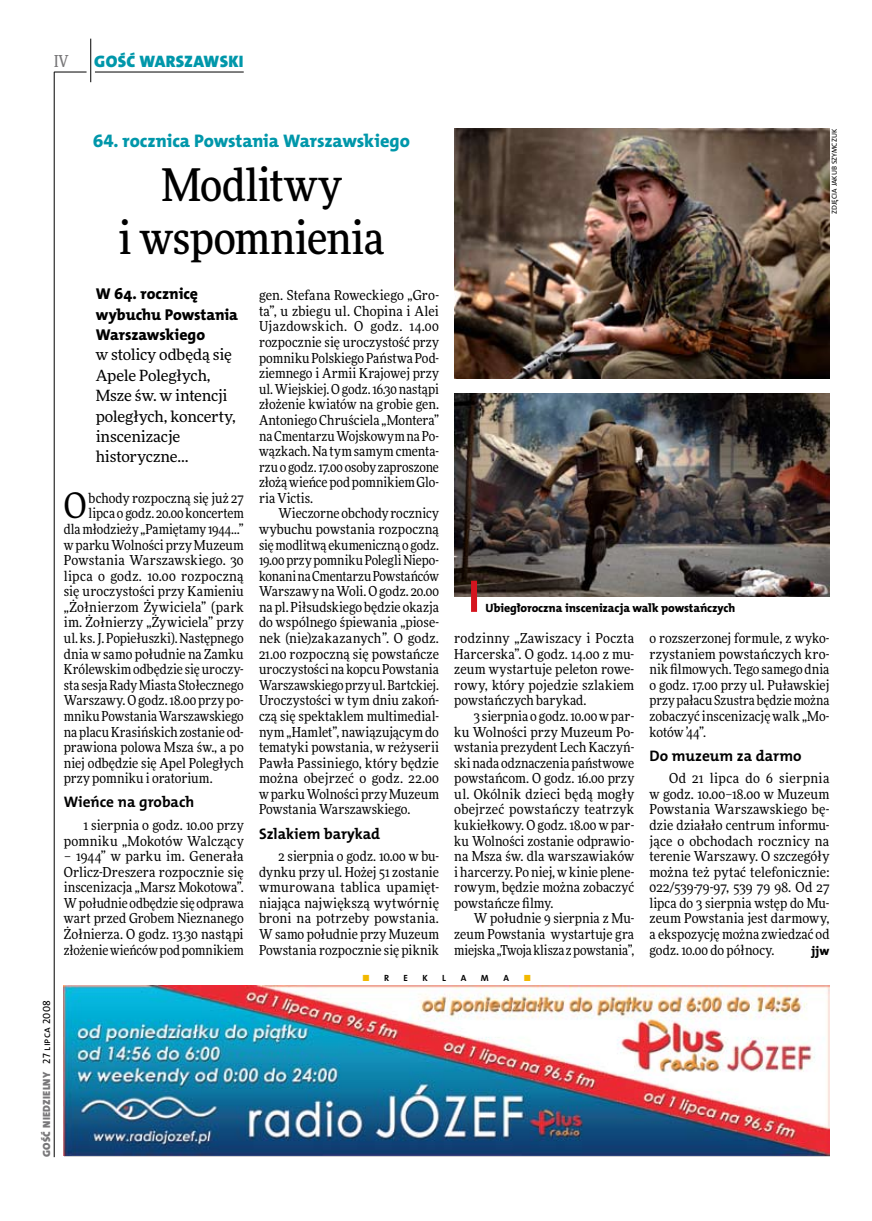
<style>
.page{position:relative;width:872px;height:1221px;background:#fff}
.page>*{position:absolute;margin:0;border:0;box-sizing:border-box;transform-origin:0 0}
.t1{font:500 45px/52.5px "Freeday Narrow";letter-spacing:-.005em;color:#000;text-align:center}
.t2{font:35.25px "Freeday Narrow News";color:#000}
.t3{font:18.3px "The Mix HP8 Ex Bld";letter-spacing:.01em;color:#0097aa}
.t4{font:16.65px "The Mix HP9 Blk";letter-spacing:.02em;color:#0097aa}
.t5{font:500 16.5px "Freeday Narrow";color:#787779;scale:.9 1}
.t6{font:15.75px/20.4px "The Mix HP8 Ex Bld";color:#000}
.t7{font:15.45px/20.4px "Freeday News";letter-spacing:-.005em;color:#000}
.t8{font:15.3px "The Mix HP7 Bld";color:#000}
.t9{font:13.8px/15.6px "Freeday Narrow News";letter-spacing:.005em;color:#000;text-align:justify}
.t10{font:13.8px "Freeday Narrow News";letter-spacing:.03em;color:#000}
.t11{font:12.45px "The Mix HP8 Ex Bld";color:#000}
.t12{font:12px "The Mix HP8 Ex Bld";letter-spacing:.005em;color:#000}
.t13{font:10.5px "The Mix HP9 Blk";letter-spacing:.025em;color:#787779}
.t14{font:9px "The Mix HP7 Bld";color:#000}
.t15{font:9px "The Mix HP7 Bld";color:#f2b900}
.t16{font:7.2px "The Mix HP5 Plain";letter-spacing:.01em;color:#000}
.s1{font-family:"The Mix HP5 Plain";color:#000}
.s2{color:#000}
</style>
<div class="page">
<hr style="left:54px;top:72px;width:1px;height:1085px;background:#000">
<hr style="left:90px;top:39px;width:1px;height:43px;background:#000">
<hr style="left:54px;top:72px;width:33px;height:1px;background:#000">
<hr style="left:95px;top:72px;width:149px;height:1px;background:#000">
<img style="left:64px;top:985px;width:765px;height:170px">
<img style="left:454px;top:394px;width:375px;height:202px">
<img style="left:454px;top:129px;width:375px;height:249px">
<div style="left:471px;top:580px;width:6px;height:32px;background:#d4151f"></div>
<p class="t5" style="left:54px;top:50px;width:17px">IV</p>
<p class="t4" style="left:94px;top:50px;width:151px">GOŚĆ WARSZAWSKI</p>
<h3 class="t3" style="left:93px;top:129px;width:319px">64. rocznica Powstania Warszawskiego</h3>
<h1 class="t1" style="left:118px;top:158px;width:267px">Modlitwy<br>i wspomnienia</h1>
<p class="t6" style="left:96px;top:284px;width:144px">W 64. rocznicę wybuchu Powstania<br>Warszawskiego</p>
<p class="t7" style="left:96px;top:344px;width:142px">w stolicy odbędą się<br>Apele Poległych,<br>Msze św. w intencji poległych, koncerty, inscenizacje historyczne…</p>
<h2 class="t2" style="left:64px;top:484px;width:24px">O</h2>
<p class="t9" style="left:89px;top:490px;width:157px">bchody rozpoczną się już 27</p>
<p class="t9" style="left:89px;top:505px;width:157px">lipca o godz. 20.00 koncertem</p>
<p class="t9" style="left:64px;top:521px;width:181px">dla młodzieży „Pamiętamy 1944…”</p>
<p class="t9" style="left:64px;top:536px;width:181px">w parku Wolności przy Muzeum</p>
<p class="t9" style="left:64px;top:552px;width:181px">Powstania Warszawskiego. 30</p>
<p class="t10" style="left:64px;top:567px;width:181px">lipca o godz. 10.00 rozpoczną</p>
<p class="t9" style="left:64px;top:583px;width:181px">się uroczystości przy Kamieniu</p>
<p class="t9" style="left:64px;top:599px;width:181px">„Żołnierzom Żywiciela” (park</p>
<p class="t9" style="left:64px;top:614px;width:181px">im. Żołnierzy „Żywiciela” przy</p>
<p class="t9" style="left:64px;top:630px;width:181px">ul. ks. J. Popiełuszki). Następnego</p>
<p class="t9" style="left:64px;top:645px;width:181px">dnia w samo południe na Zamku</p>
<p class="t9" style="left:64px;top:661px;width:181px">Królewskim odbędzie się uroczy-</p>
<p class="t9" style="left:64px;top:677px;width:181px">sta sesja Rady Miasta Stołecznego</p>
<p class="t9" style="left:64px;top:692px;width:181px">Warszawy. Ogodz. 18.00 przy po-</p>
<p class="t9" style="left:64px;top:708px;width:181px">mniku Powstania Warszawskiego</p>
<p class="t9" style="left:64px;top:723px;width:181px">na placu Krasińskich zostanie od-</p>
<p class="t9" style="left:64px;top:739px;width:181px">prawiona polowa Msza św., a po</p>
<p class="t9" style="left:64px;top:754px;width:181px">niej odbędzie się Apel Poległych</p>
<p class="t9" style="left:64px;top:770px;width:150px">przy pomniku i oratorium.</p>
<p class="t8" style="left:64px;top:792px;width:132px">Wieńce na grobach</p>
<p class="t9" style="left:64px;top:817px;width:181px;text-align:right">1 sierpnia o godz. 10.00 przy pomniku „Mokotów Walczący</p>
<p class="t9" style="left:64px;top:848px;width:181px">– 1944” w parku im. Generała Orlicz-Dreszera rozpocznie się inscenizacja „Marsz Mokotowa”.<br>Wpołudnie odbędzie się odprawa wart przed Grobem Nieznanego Żołnierza. O godz. 13.30 nastąpi złożenie wieńców pod pomnikiem</p>
<p class="t9" style="left:259px;top:287px;width:181px">gen. Stefana Roweckiego „Gro&shy;ta”, u zbiegu ul. Chopina i Alei Ujazdowskich. O godz. 14.00 rozpocznie się uroczystość przy pomniku Polskiego Państwa Pod&shy;ziemnego i Armii Krajowej przy ul. Wiejskiej. Ogodz. 16.30 nastąpi złożenie kwiatów na grobie gen.<br>Antoniego Chruściela „Montera” na Cmentarzu Wojskowym na Po&shy;wązkach. Na tym samym cmenta&shy;rzu o godz. 17.00 osoby zaproszone złożą wieńce pod pomnikiem Glo&shy;ria Victis.</p>
<p class="t9" style="left:259px;top:505px;width:181px;text-indent:20px">Wieczorne obchody rocznicy wybuchu powstania rozpoczną się modlitwą ekumeniczną o godz.<br>19.00 przy pomniku Polegli Niepo&shy;konani na Cmentarzu Powstańców Warszawy na Woli. Ogodz. 20.00 na pl. Piłsudskiego będzie okazja do wspólnego śpiewania „piose&shy;nek (nie)zakazanych”. O godz.<br>21.00 rozpoczną się powstańcze uroczystości na kopcu Powstania Warszawskiego przy ul. Bartckiej.<br>Uroczystości w tym dniu zakoń&shy;czą się spektaklem multimedial&shy;nym „Hamlet”, nawiązującym do tematyki powstania, w reżyserii Pawła Passiniego, który będzie można obejrzeć o godz. 22.00 w parku Wolności przy Muzeum Powstania Warszawskiego.</p>
<p class="t8" style="left:259px;top:823px;width:123px">Szlakiem barykad</p>
<p class="t9" style="left:259px;top:848px;width:181px;text-indent:20px">2 sierpnia o godz. 10.00 w bu&shy;dynku przy ul. Hożej 51 zostanie wmurowana tablica upamięt&shy;niająca największą wytwórnię broni na potrzeby powstania.<br>W samo południe przy Muzeum Powstania rozpocznie się piknik</p>
<p class="t16" style="left:829px;top:214px;width:86px;rotate:-90deg">zdjęcia Jakub Szymczuk</p>
<p class="t12" style="left:485px;top:600px;width:251px">Ubiegłoroczna inscenizacja walk powstańczych</p>
<p class="t9" style="left:454px;top:630px;width:181px">rodzinny „Zawiszacy i Poczta Harcerska”. O godz. 14.00 z mu&shy;zeum wystartuje peleton rowe&shy;rowy, który pojedzie szlakiem powstańczych barykad.</p>
<p class="t9" style="left:454px;top:708px;width:181px;text-indent:20px">3 sierpnia o godz. 10.00 w par&shy;ku Wolności przy Muzeum Po&shy;wstania prezydent Lech Kaczyń&shy;ski nada odznaczenia państwowe powstańcom. O godz. 16.00 przy ul. Okólnik dzieci będą mogły obejrzeć powstańczy teatrzyk kukiełkowy. O godz. 18.00 w par&shy;ku Wolności zostanie odprawio&shy;na Msza św. dla warszawiaków i harcerzy. Po niej, w kinie plene&shy;rowym, będzie można zobaczyć powstańcze filmy.</p>
<p class="t9" style="left:454px;top:910px;width:181px;text-indent:20px">W południe 9 sierpnia z Mu&shy;zeum Powstania wystartuje gra miejska „Twoja klisza zpowstania”,</p>
<p class="t9" style="left:649px;top:630px;width:181px">o rozszerzonej formule, z wyko&shy;rzystaniem powstańczych kro&shy;nik filmowych. Tego samego dnia o godz. 17.00 przy ul. Puławskiej przy pałacu Szustra będzie można zobaczyć inscenizację walk „Mo&shy;kotów ’44”.</p>
<p class="t8" style="left:649px;top:745px;width:154px">Do muzeum za darmo</p>
<p class="t9" style="left:649px;top:770px;width:181px;text-indent:20px">Od 21 lipca do 6 sierpnia w godz. 10.00–18.00 w Muzeum Powstania Warszawskiego bę&shy;dzie działało centrum informu&shy;jące o obchodach rocznicy na terenie Warszawy. O szczegóły można też pytać telefonicznie:<br>022/539-79-97, 539 79 98. Od 27 lipca do 3 sierpnia wstęp do Mu&shy;zeum Powstania jest darmowy, a ekspozycję można zwiedzać od godz. 10.00 do północy.</p>
<p class="t11" style="left:811px;top:942px;width:19px">jjw</p>
<p class="t13" style="left:40px;top:1156px;width:158px;rotate:-90deg">GOŚĆ NIEDZIELNY <span class="s1">27 lipca 2008</span></p>
<p class="t15" style="left:362px;top:972px;width:28px">■ <span class="s2">r</span></p>
<p class="t14" style="left:403px;top:972px;width:6px">e</p>
<p class="t14" style="left:422px;top:972px;width:7px">k</p>
<p class="t14" style="left:442px;top:972px;width:5px">l</p>
<p class="t14" style="left:461px;top:972px;width:18px">ama</p>
<p class="t15" style="left:523px;top:972px;width:9px">■</p>
</div>
